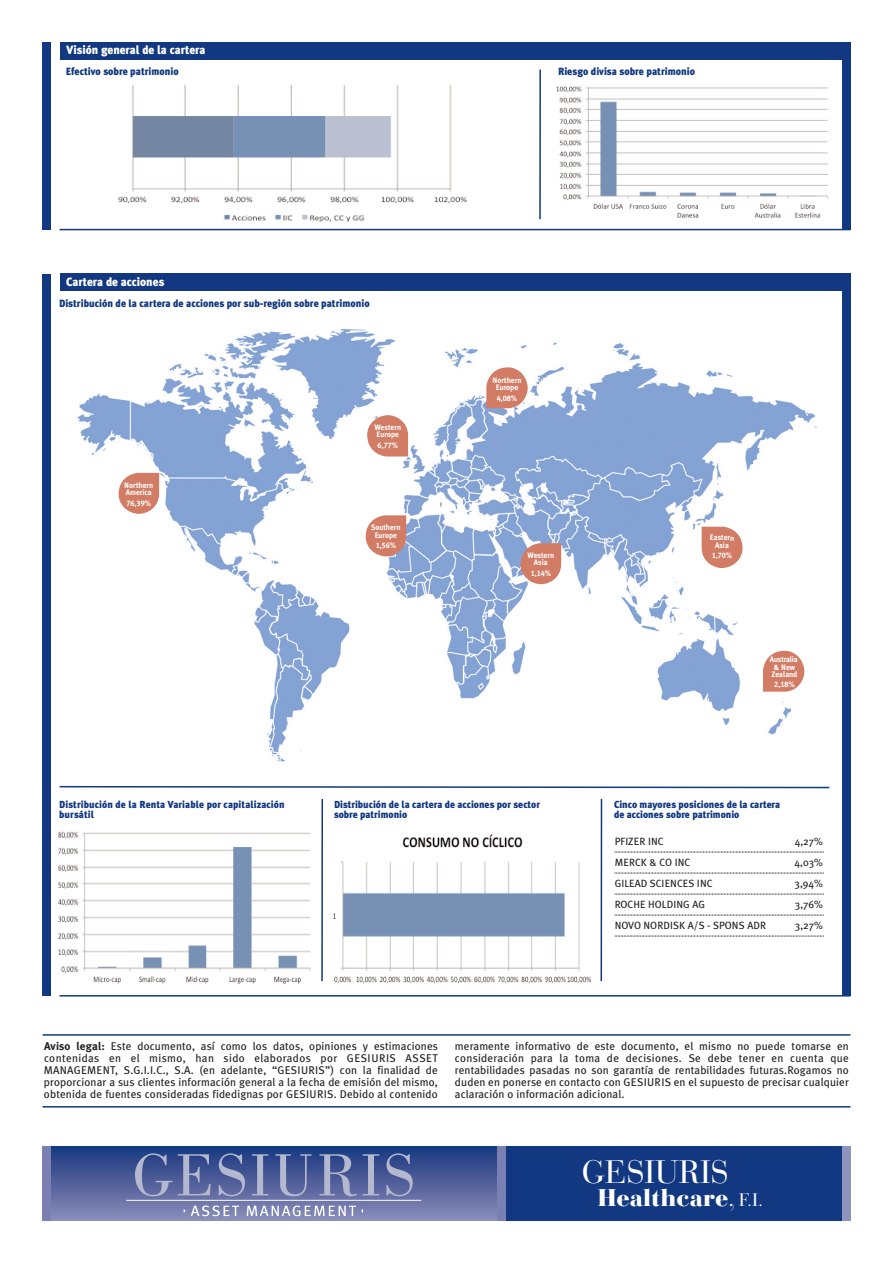
<style>
.page{position:relative;width:893px;height:1263px;background:#fff}
.page>*{position:absolute;margin:0;border:0;box-sizing:border-box;transform-origin:0 0}
.t1{font:32.25px "Bauer Bodoni";color:#fff}
.t2{font:900 24px "Bauer Bodoni";color:#fff}
.t3{font:900 12px "Meta Plus";color:#fff;scale:.95 1}
.t4{font:11.25px/12px "Meta Plus";letter-spacing:.01em;color:#231f20;text-align:justify}
.t5{font:900 10.5px "Meta Plus";color:#113880;scale:.95 1}
.t6{font:10.5px "Meta Plus";color:#231f20}
.t7{font:900 10.2px/10.5px "Meta Plus";color:#113880;scale:.95 1}
.t8{font:700 7.95px/7.5px "Meta Plus";color:#fff;text-align:center;scale:.95 1}
.t9{font:7.95px "Meta Plus Bold Caps";color:#fff;scale:.95 1}
.t10{font:700 7.95px/7.5px "Meta Plus";letter-spacing:-.02em;color:#fff;scale:.95 1}
.s1{font-weight:700}
.s2{font-weight:400}
.s3{font-weight:400;font-size:18px}
</style>
<div class="page">
<img style="left:556px;top:86px;width:273px;height:132px">
<img style="left:118px;top:85px;width:349px;height:137px">
<hr style="left:60px;top:229px;width:790px;height:1px;background:#113880">
<div style="left:60px;top:43px;width:790px;height:17px;background:#113880"></div>
<hr style="left:539px;top:70px;width:2px;height:149px;background:#113880">
<div style="left:43px;top:43px;width:8px;height:187px;background:#113880"></div>
<div style="left:842px;top:43px;width:8px;height:187px;background:#113880"></div>
<img style="left:58px;top:831px;width:253px;height:153px">
<img style="left:77px;top:329px;width:740px;height:433px">
<div style="left:60px;top:274px;width:790px;height:17px;background:#113880"></div>
<div style="left:43px;top:274px;width:8px;height:722px;background:#113880"></div>
<img style="left:333px;top:834px;width:258px;height:150px">
<hr style="left:321px;top:799px;width:2px;height:182px;background:#113880">
<svg style="left:59px;top:785px;width:771px;height:4px"></svg>
<hr style="left:600px;top:799px;width:2px;height:182px;background:#113880">
<svg style="left:119px;top:473px;width:40px;height:41px;background:#d8907c"></svg>
<svg style="left:366px;top:515px;width:40px;height:41px;background:#d38c7a"></svg>
<svg style="left:367px;top:415px;width:41px;height:41px;background:#d8917e"></svg>
<div style="left:842px;top:274px;width:8px;height:722px;background:#113880"></div>
<hr style="left:60px;top:995px;width:790px;height:1px;background:#113880">
<svg style="left:615px;top:852px;width:209px;height:1px"></svg>
<svg style="left:615px;top:873px;width:209px;height:1px"></svg>
<svg style="left:615px;top:894px;width:209px;height:1px"></svg>
<svg style="left:615px;top:915px;width:209px;height:1px"></svg>
<svg style="left:615px;top:936px;width:209px;height:1px"></svg>
<div style="left:43px;top:1146px;width:807px;height:74px;background:#113880"></div>
<div style="left:43px;top:1146px;width:459px;height:74px;background:linear-gradient(to bottom,#17367f,#8a8ab8)"></div>
<svg style="left:135px;top:1153px;width:37px;height:43px;background:#5e6da2"></svg>
<svg style="left:178px;top:1154px;width:33px;height:41px"></svg>
<svg style="left:219px;top:1153px;width:26px;height:43px"></svg>
<svg style="left:252px;top:1154px;width:16px;height:41px"></svg>
<svg style="left:275px;top:1154px;width:36px;height:42px;background:#5f6ea2"></svg>
<svg style="left:319px;top:1154px;width:38px;height:42px;background:#6b78a8"></svg>
<svg style="left:363px;top:1154px;width:16px;height:41px"></svg>
<svg style="left:386px;top:1153px;width:27px;height:43px"></svg>
<hr style="left:126px;top:1200px;width:295px;height:1px;background:#fff">
<svg style="left:184px;top:1205px;width:55px;height:11px"></svg>
<svg style="left:247px;top:1205px;width:116px;height:11px"></svg>
<div style="left:842px;top:1146px;width:8px;height:74px;background:#8f94be"></div>
<div style="left:497px;top:1146px;width:9px;height:74px;background:#7a81b2"></div>
<div style="left:43px;top:1146px;width:8px;height:74px;background:#7a81b2"></div>
<svg style="left:486px;top:367px;width:42px;height:41px;background:#d99380"></svg>
<hr style="left:43px;top:1106px;width:807px;height:1px;background:#113880">
<hr style="left:43px;top:1034px;width:807px;height:2px;background:#113880">
<svg style="left:702px;top:527px;width:40px;height:41px;background:#d88f7b"></svg>
<svg style="left:763px;top:651px;width:41px;height:41px;background:#d9907d"></svg>
<svg style="left:521px;top:543px;width:40px;height:41px;background:#d28b7a"></svg>
<p class="t3" style="left:66px;top:43px;width:148px">Visión general de la cartera</p>
<p class="t5" style="left:66px;top:65px;width:120px">Efectivo sobre patrimonio</p>
<p class="t5" style="left:558px;top:65px;width:146px">Riesgo divisa sobre patrimonio</p>
<p class="t3" style="left:66px;top:275px;width:105px">Cartera de acciones</p>
<p class="t5" style="left:59px;top:297px;width:328px">Distribución de la cartera de acciones por sub-región sobre patrimonio</p>
<p class="t8" style="left:124px;top:481px;width:32px;text-align:left">Northern<br>America</p>
<p class="t9" style="left:127px;top:498px;width:27px">76,39%</p>
<p class="t8" style="left:375px;top:423px;width:29px;text-align:left">Western<br>Europe</p>
<p class="t9" style="left:378px;top:440px;width:23px">6,77%</p>
<p class="t8" style="left:371px;top:523px;width:33px">Southern<br>Europe</p>
<p class="t9" style="left:376px;top:541px;width:23px">1,56%</p>
<p class="t8" style="left:492px;top:376px;width:32px">Northern<br>Europe</p>
<p class="t9" style="left:497px;top:393px;width:23px">4,08%</p>
<p class="t8" style="left:528px;top:551px;width:29px">Western<br>Asia</p>
<p class="t9" style="left:531px;top:568px;width:23px">1,14%</p>
<p class="t8" style="left:710px;top:534px;width:27px;rotate:1deg">Eastern<br>Asia</p>
<p class="t9" style="left:712px;top:551px;width:23px;rotate:1deg">1,70%</p>
<p class="t10" style="left:770px;top:655px;width:31px">Australia &amp; New<br>Zealand</p>
<p class="t9" style="left:774px;top:679px;width:23px">2,18%</p>
<p class="t7" style="left:59px;top:799px;width:239px">Distribución de la Renta Variable por capitalización bursátil</p>
<p class="t7" style="left:334px;top:799px;width:218px">Distribución de la cartera de acciones por sector sobre patrimonio</p>
<p class="t7" style="left:614px;top:799px;width:176px">Cinco mayores posiciones de la cartera de acciones sobre patrimonio</p>
<p class="t6" style="left:615px;top:835px;width:51px">PFIZER INC</p>
<p class="t6" style="left:795px;top:835px;width:30px">4,27%</p>
<p class="t6" style="left:615px;top:856px;width:77px">MERCK &amp; CO INC</p>
<p class="t6" style="left:795px;top:856px;width:30px">4,03%</p>
<p class="t6" style="left:615px;top:877px;width:99px">GILEAD SCIENCES INC</p>
<p class="t6" style="left:795px;top:877px;width:30px">3,94%</p>
<p class="t6" style="left:615px;top:898px;width:92px">ROCHE HOLDING AG</p>
<p class="t6" style="left:795px;top:898px;width:30px">3,76%</p>
<p class="t6" style="left:615px;top:919px;width:153px">NOVO NORDISK A/S - SPONS ADR</p>
<p class="t6" style="left:795px;top:919px;width:30px">3,27%</p>
<p class="t4" style="left:44px;top:1040px;width:396px"><span class="s1">Aviso legal:</span> Este documento, así como los datos, opiniones y estimaciones contenidas en el mismo, han sido elaborados por GESIURIS ASSET MANAGEMENT, S.G.I.I.C., S.A. (en adelante, “GESIURIS”) con la finalidad de proporcionar a sus clientes información general a la fecha de emisión del mismo, obtenida de fuentes consideradas fidedignas por GESIURIS. Debido al contenido</p>
<p class="t4" style="left:455px;top:1040px;width:395px">meramente informativo de este documento, el mismo no puede tomarse en consideración para la toma de decisiones. Se debe tener en cuenta que rentabilidades pasadas no son garantía de rentabilidades futuras.Rogamos no duden en ponerse en contacto con GESIURIS en el supuesto de precisar cualquier aclaración o información adicional.</p>
<h1 class="t1" style="left:582px;top:1161px;width:148px">GESIURIS</h1>
<h2 class="t2" style="left:598px;top:1188px;width:167px">Healthcare<span class="s2">,</span> <span class="s3">F.I.</span></h2>
</div>
